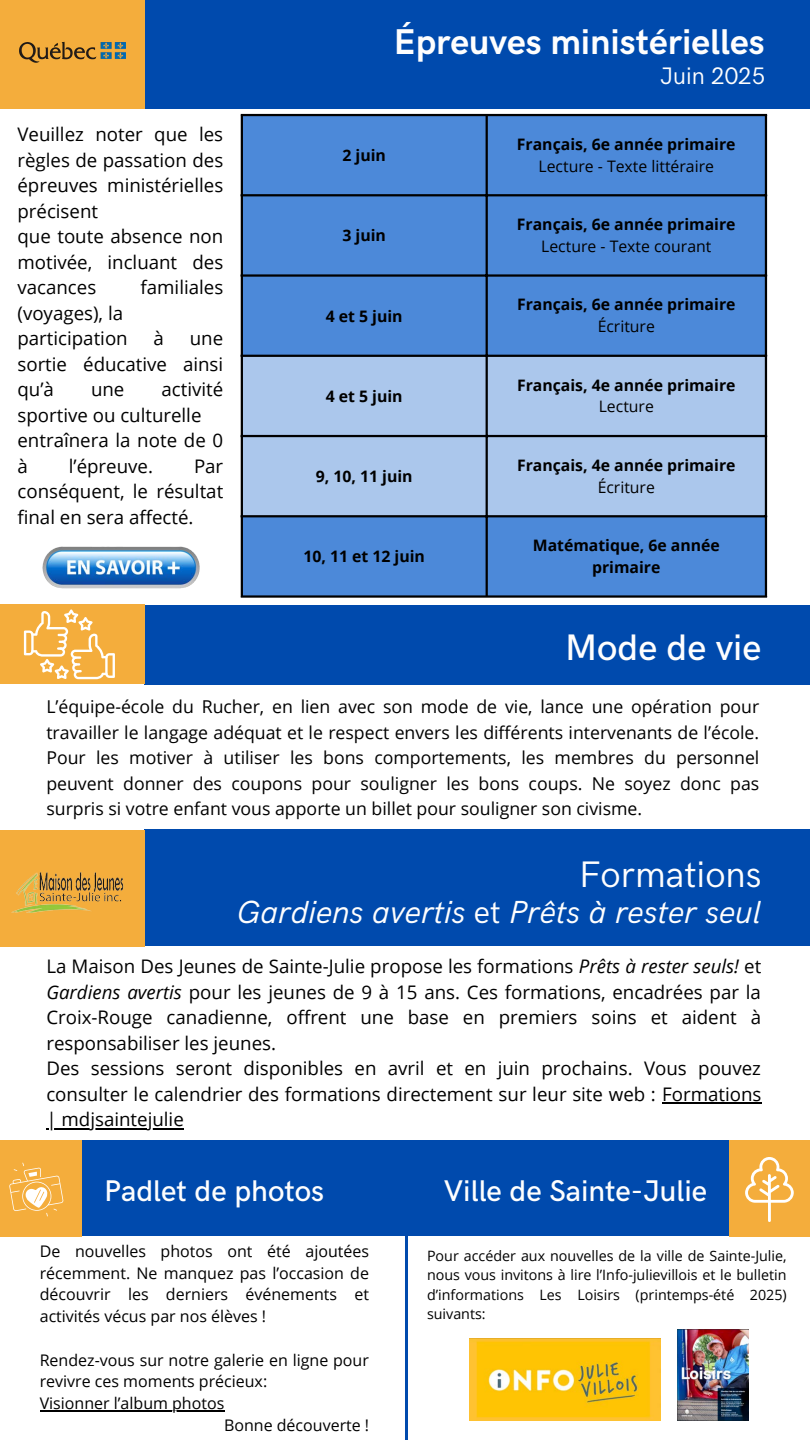
<style>
.page{position:relative;width:810px;height:1440px;background:#fff}
.page>*{position:absolute;margin:0;border:0;box-sizing:border-box;transform-origin:0 0}
.t1{font:37px "HK Grotesk";color:#fefefe}
.t2{font:500 37px "HK Grotesk";color:#fefefe}
.t3{font:700 35.9px "HK Grotesk";color:#fefefe}
.t4{font:italic 32px "HK Grotesk";color:#fefefe}
.t5{font:500 30px "HK Grotesk";color:#fefefe}
.t6{font:23.9px "HK Grotesk";color:#fefefe}
.t7{font:18.7px/25.5px "Open Sans";color:#000}
.t8{font:17.7px/25.5px "Open Sans";color:#000;text-align:justify}
.t9{font:16px/21.8px "Open Sans";color:#000}
.t10{font:700 15.8px/21.8px "Open Sans";color:#000;text-align:center}
.t11{font:15.8px "Open Sans";color:#000}
.t12{font:14.3px/19.5px "Open Sans";color:#000;text-align:justify}
.s1{font-style:normal}
.s2{font-style:italic}
</style>
<div class="page">
<div style="left:144px;top:0;width:666px;height:109px;background:#004aad"></div>
<div style="left:0;top:0;width:144px;height:109px;background:#f4ad3c"></div>
<div style="left:81px;top:1140px;width:729px;height:96px;background:#004aad"></div>
<div style="left:0;top:1140px;width:81px;height:96px;background:#f4ad3c"></div>
<svg style="left:9px;top:1163px;width:54px;height:53px"></svg>
<img style="left:470px;top:1338px;width:191px;height:83px">
<img style="left:19px;top:41px;width:107px;height:22px">
<div style="left:243px;top:116px;width:522px;height:479px;background:#4c89d9"></div>
<div style="left:243px;top:357px;width:522px;height:158px;background:#abc7ec"></div>
<hr style="left:241px;top:116px;width:2px;height:479px;background:#000">
<hr style="left:486px;top:116px;width:2px;height:479px;background:#000">
<hr style="left:765px;top:116px;width:2px;height:479px;background:#000">
<hr style="left:241px;top:114px;width:526px;height:2px;background:#000">
<hr style="left:241px;top:194px;width:526px;height:2px;background:#000">
<hr style="left:241px;top:274px;width:526px;height:3px;background:#000">
<hr style="left:241px;top:355px;width:526px;height:2px;background:#000">
<hr style="left:241px;top:435px;width:526px;height:2px;background:#000">
<hr style="left:241px;top:515px;width:526px;height:2px;background:#000">
<hr style="left:241px;top:595px;width:526px;height:3px;background:#000">
<img style="left:678px;top:1329px;width:71px;height:92px">
<img style="left:42px;top:546px;width:158px;height:43px">
<div style="left:729px;top:1141px;width:81px;height:96px;background:#f4ad3c"></div>
<svg style="left:745px;top:1157px;width:49px;height:65px"></svg>
<hr style="left:40px;top:1411px;width:185px;height:1px;background:#000">
<div style="left:144px;top:830px;width:666px;height:116px;background:#004aad"></div>
<div style="left:0;top:830px;width:144px;height:116px;background:#f4ad3c"></div>
<img style="left:12px;top:872px;width:112px;height:41px">
<hr style="left:662px;top:1102px;width:100px;height:2px;background:#000">
<hr style="left:46px;top:1128px;width:138px;height:1px;background:#000">
<div style="left:144px;top:605px;width:666px;height:79px;background:#004aad"></div>
<div style="left:0;top:604px;width:144px;height:80px;background:#f4ad3c"></div>
<svg style="left:24px;top:609px;width:91px;height:70px"></svg>
<hr style="left:405px;top:1182px;width:3px;height:258px;background:#004aad">
<p class="t7" style="left:17px;top:121px;width:207px">Veuillez noter que les règles de passation des épreuves ministérielles précisent<br>que toute absence non motivée, incluant des vacances</p>
<p class="t7" style="left:141px;top:274px;width:84px">familiales</p>
<p class="t7" style="left:17px;top:300px;width:112px">(voyages), la participation</p>
<p class="t7" style="left:154px;top:325px;width:12px">à</p>
<p class="t7" style="left:17px;top:325px;width:207px;text-align:justify;text-indent:172px">une sortie éducative ainsi qu’à</p>
<p class="t7" style="left:17px;top:376px;width:207px;text-indent:144px">activité sportive ou culturelle entraînera la note de 0 à</p>
<p class="t7" style="left:91px;top:376px;width:35px">une</p>
<p class="t7" style="left:69px;top:453px;width:86px">l’épreuve.</p>
<p class="t7" style="left:17px;top:453px;width:207px;text-align:justify;text-indent:177px">Par conséquent, le résultat final en sera affecté.</p>
<p class="t3" style="left:394px;top:21px;width:372px">Épreuves ministérielles</p>
<p class="t6" style="left:660px;top:63px;width:107px">Juin 2025</p>
<p class="t10" style="left:342px;top:144px;width:45px">2 juin</p>
<h2 class="t10" style="left:342px;top:224px;width:45px">3 juin</h2>
<p class="t10" style="left:517px;top:133px;width:220px">Français, 6e année primaire</p>
<p class="t11" style="left:539px;top:155px;width:177px">Lecture - Texte littéraire</p>
<h5 class="t10" style="left:517px;top:213px;width:220px">Français, 6e année primaire</h5>
<p class="t11" style="left:541px;top:235px;width:172px">Lecture - Texte courant</p>
<p class="t10" style="left:326px;top:305px;width:78px">4 et 5 juin</p>
<p class="t10" style="left:326px;top:385px;width:78px">4 et 5 juin</p>
<p class="t10" style="left:316px;top:465px;width:98px">9, 10, 11 juin</p>
<p class="t10" style="left:517px;top:293px;width:220px">Français, 6e année primaire</p>
<p class="t11" style="left:598px;top:315px;width:59px">Écriture</p>
<p class="t10" style="left:517px;top:374px;width:220px">Français, 4e année primaire</p>
<p class="t11" style="left:599px;top:396px;width:57px">Lecture</p>
<p class="t10" style="left:517px;top:454px;width:220px">Français, 4e année primaire</p>
<p class="t11" style="left:598px;top:476px;width:59px">Écriture</p>
<p class="t10" style="left:303px;top:545px;width:123px">10, 11 et 12 juin</p>
<p class="t10" style="left:533px;top:534px;width:188px">Matématique, 6e année primaire</p>
<p class="t2" style="left:565px;top:627px;width:198px">Mode de vie</p>
<p class="t8" style="left:46px;top:693px;width:715px">L’équipe-école du Rucher, en lien avec son mode de vie, lance une opération pour travailler le langage adéquat et le respect envers les différents intervenants de l’école.<br>Pour les motiver à utiliser les bons comportements, les membres du personnel peuvent donner des coupons pour souligner les bons coups. Ne soyez donc pas surpris si votre enfant vous apporte un billet pour souligner son civisme.</p>
<p class="t1" style="left:579px;top:853px;width:184px">Formations</p>
<p class="t4" style="left:237px;top:895px;width:525px">Gardiens avertis <span class="s1">et</span> Prêts à rester seul</p>
<p class="t7" style="left:46px;top:953px;width:717px">La Maison Des Jeunes de Sainte-Julie propose les formations <span class="s2">Prêts à rester seuls!</span> et <span class="s2">Gardiens avertis</span> pour les jeunes de 9 à 15 ans. Ces formations, encadrées par la Croix-Rouge canadienne, offrent une base en premiers soins et aident à responsabiliser les jeunes.<br>Des sessions seront disponibles en avril et en juin prochains. Vous pouvez consulter le calendrier des formations directement sur leur site web : Formations</p>
<h1 class="t7" style="left:46px;top:1106px;width:139px">| mdjsaintejulie</h1>
<h5 class="t5" style="left:104px;top:1174px;width:221px">Padlet de photos</h5>
<p class="t9" style="left:40px;top:1240px;width:331px;text-align:justify">De nouvelles photos ont été ajoutées récemment. Ne manquez pas l’occasion de découvrir les derniers événements et activités vécus par nos élèves !</p>
<p class="t9" style="left:40px;top:1349px;width:331px">Rendez-vous sur notre galerie en ligne pour revivre ces moments précieux:</p>
<p class="t9" style="left:224px;top:1392px;width:147px;text-indent:-184px">Visionner l’album photos<br>Bonne découverte !</p>
<p class="t5" style="left:444px;top:1174px;width:265px">Ville de Sainte-Julie</p>
<p class="t12" style="left:427px;top:1246px;width:361px">Pour accéder aux nouvelles de la ville de Sainte-Julie, nous vous invitons à lire l’Info-julievillois et le bulletin d’informations Les Loisirs (printemps-été 2025) suivants:</p>
</div>
